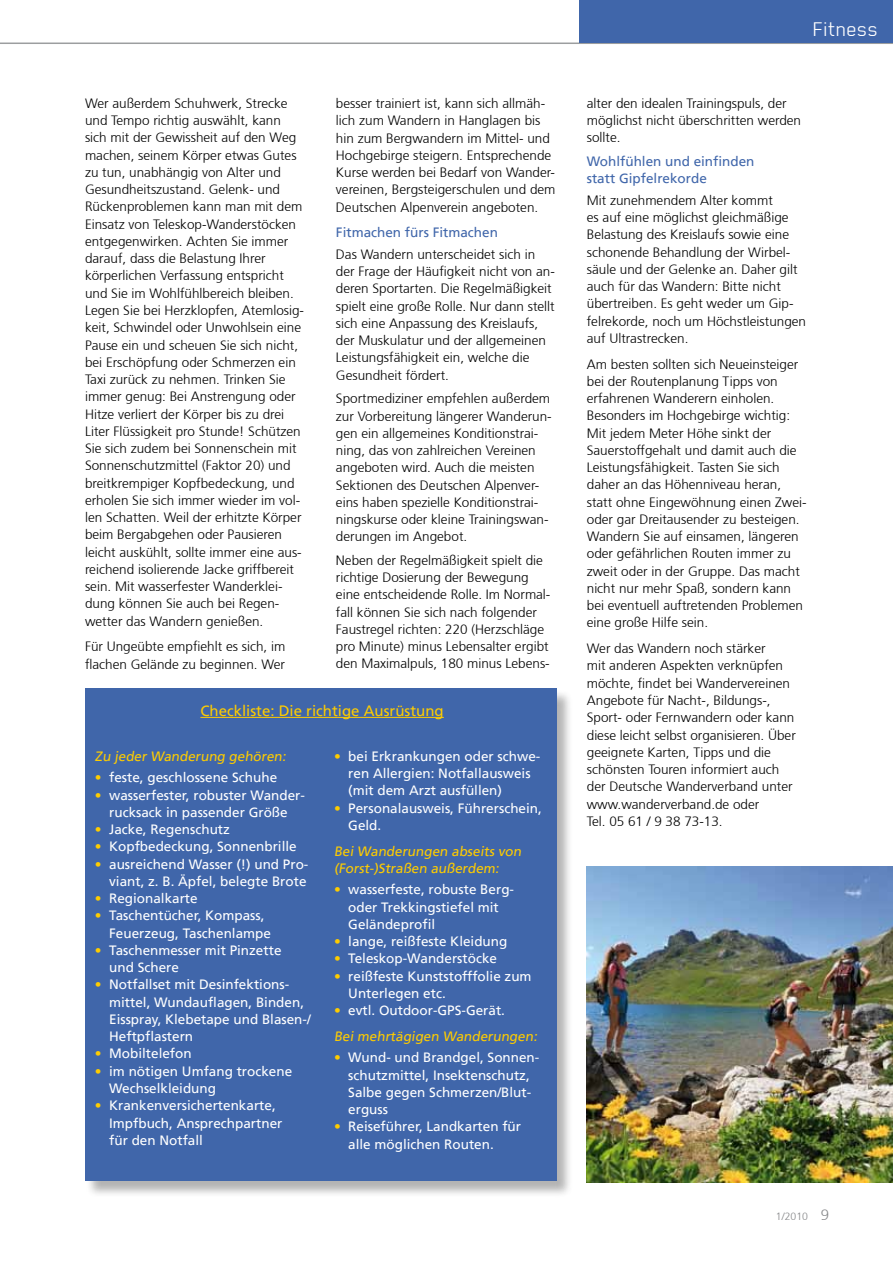
<style>
.page{position:relative;width:893px;height:1263px;background:#fff}
.page>*{position:absolute;margin:0;border:0;box-sizing:border-box;transform-origin:0 0}
.t1{font:22.5px "Blender";color:#fff}
.t2{font:15px "Frutiger";color:#fecc00}
.t3{font:300 13.5px/17.2px "Frutiger 45";color:#000}
.t4{font:13.5px/17.2px "Frutiger";color:#fff}
.t5{font:13.5px/17.2px "Frutiger";color:#fecc00}
.t6{font:13.5px/17.2px "Frutiger";color:#4066aa}
.t7{font:300 10.5px "Frutiger 45";color:#87888a}
.s1{color:#fecc00}
.s2{color:#fff}
.s3{font-size:15px}
</style>
<div class="page">
<hr style="left:0;top:43px;width:893px;height:1px;background:#9c9e9f">
<div style="left:579px;top:0;width:314px;height:43px;background:#4066aa"></div>
<img style="left:587px;top:866px;width:306px;height:316px">
<div style="left:85px;top:689px;width:488px;height:509px;background:#000;opacity:.3"></div>
<div style="left:85px;top:688px;width:471px;height:493px;background:#4066aa"></div>
<hr style="left:200px;top:717px;width:244px;height:1px;background:#fecc00">
<p class="t3" style="left:85px;top:95px;width:221px">Wer außerdem Schuhwerk, Strecke und Tempo richtig auswählt, kann sich mit der Gewissheit auf den Weg machen, seinem Körper etwas Gutes zu tun, unabhängig von Alter und Gesundheitszustand. Gelenk- und Rückenproblemen kann man mit dem Einsatz von Teleskop-Wanderstöcken entgegenwirken. Achten Sie immer darauf, dass die Belastung Ihrer körperlichen Verfassung entspricht und Sie im Wohlfühlbereich bleiben.<br>Legen Sie bei Herzklopfen, Atemlosig&shy;keit, Schwindel oder Unwohlsein eine Pause ein und scheuen Sie sich nicht, bei Erschöpfung oder Schmerzen ein Taxi zurück zu nehmen. Trinken Sie immer genug: Bei Anstrengung oder Hitze verliert der Körper bis zu drei Liter Flüssigkeit pro Stunde! Schützen Sie sich zudem bei Sonnenschein mit Sonnenschutzmittel (Faktor 20) und breitkrempiger Kopfbedeckung, und erholen Sie sich immer wieder im vol&shy;len Schatten. Weil der erhitzte Körper beim Bergabgehen oder Pausieren leicht auskühlt, sollte immer eine aus&shy;reichend isolierende Jacke griffbereit sein. Mit wasserfester Wanderklei&shy;dung können Sie auch bei Regen&shy;wetter das Wandern genießen.</p>
<p class="t3" style="left:85px;top:638px;width:202px">Für Ungeübte empfiehlt es sich, im flachen Gelände zu beginnen. Wer</p>
<p class="t3" style="left:336px;top:95px;width:221px">besser trainiert ist, kann sich allmäh&shy;lich zum Wandern in Hanglagen bis hin zum Bergwandern im Mittel- und Hochgebirge steigern. Entsprechende Kurse werden bei Bedarf von Wander&shy;vereinen, Bergsteigerschulen und dem Deutschen Alpenverein angeboten.</p>
<p class="t6" style="left:336px;top:224px;width:164px">Fitmachen fürs Fitmachen</p>
<p class="t3" style="left:336px;top:246px;width:221px">Das Wandern unterscheidet sich in der Frage der Häufigkeit nicht von an&shy;deren Sportarten. Die Regelmäßigkeit spielt eine große Rolle. Nur dann stellt sich eine Anpassung des Kreislaufs, der Muskulatur und der allgemeinen Leistungsfähigkeit ein, welche die Gesundheit fördert.</p>
<p class="t3" style="left:336px;top:390px;width:217px">Sportmediziner empfehlen außerdem zur Vorbereitung längerer Wanderun&shy;gen ein allgemeines Konditionstrai&shy;ning, das von zahlreichen Vereinen angeboten wird. Auch die meisten Sektionen des Deutschen Alpenver&shy;eins haben spezielle Konditionstrai&shy;ningskurse oder kleine Trainingswan&shy;derungen im Angebot.</p>
<p class="t3" style="left:336px;top:552px;width:216px">Neben der Regelmäßigkeit spielt die richtige Dosierung der Bewegung eine entscheidende Rolle. Im Normal&shy;fall können Sie sich nach folgender Faustregel richten: 220 (Herzschläge pro Minute) minus Lebensalter ergibt den Maximalpuls, 180 minus Lebens-</p>
<p class="t2" style="left:200px;top:702px;width:245px">Checkliste: Die richtige Ausrüstung</p>
<p class="t5" style="left:95px;top:748px;width:195px">Zu jeder Wanderung gehören:</p>
<p class="t4" style="left:95px;top:769px;width:184px"><span class="s1">•</span> feste, geschlossene Schuhe</p>
<p class="t4" style="left:95px;top:786px;width:212px;text-align:center"><span class="s1">•</span> wasserfester, robuster Wander&shy;rucksack in passender Größe</p>
<p class="t4" style="left:95px;top:821px;width:137px"><span class="s1">•</span> Jacke, Regenschutz</p>
<p class="t4" style="left:95px;top:838px;width:203px"><span class="s1">•</span> Kopfbedeckung, Sonnenbrille</p>
<p class="t4" style="left:95px;top:855px;width:215px;text-align:right"><span class="s1">•</span> ausreichend Wasser (!) und Pro&shy;viant, z. B. Äpfel, belegte Brote</p>
<p class="t4" style="left:95px;top:890px;width:104px"><span class="s1">•</span> Regionalkarte</p>
<p class="t4" style="left:109px;top:907px;width:163px;text-indent:-14px"><span class="s1">•</span> Taschentücher, Kompass,<br>Feuerzeug, Taschenlampe</p>
<p class="t4" style="left:109px;top:942px;width:174px;text-indent:-14px"><span class="s1">•</span> Taschenmesser mit Pinzette und Schere</p>
<p class="t4" style="left:109px;top:976px;width:203px;text-indent:-14px"><span class="s1">•</span> Notfallset mit Desinfektions&shy;mittel, Wundauflagen, Binden,<br>Eisspray, Klebetape und Blasen-/<br>Heftpflastern</p>
<p class="t4" style="left:95px;top:1045px;width:98px"><span class="s1">•</span> Mobiltelefon</p>
<p class="t4" style="left:109px;top:1062px;width:185px;text-indent:-14px"><span class="s1">•</span> im nötigen Umfang trockene<br>Wechselkleidung</p>
<p class="t4" style="left:109px;top:1097px;width:175px;text-indent:-14px"><span class="s1">•</span> Krankenversichertenkarte,<br>Impfbuch, Ansprechpartner für den Notfall</p>
<p class="t4" style="left:348px;top:748px;width:194px;text-indent:-14px"><span class="s1">•</span> bei Erkrankungen oder schwe&shy;ren Allergien: Notfallausweis (mit dem Arzt ausfüllen)</p>
<p class="t4" style="left:348px;top:799px;width:195px;text-indent:-14px"><span class="s1">•</span> Personalausweis, Führerschein,<br>Geld.</p>
<p class="t5" style="left:334px;top:842px;width:191px">Bei Wanderungen abseits von (Forst-)Straßen außerdem:</p>
<p class="t4" style="left:348px;top:881px;width:167px;text-indent:-14px"><span class="s1">•</span> wasserfeste, robuste Berg&shy;oder Trekkingstiefel mit<br>Geländeprofil</p>
<p class="t4" style="left:334px;top:933px;width:175px"><span class="s1">•</span> lange, reißfeste Kleidung</p>
<p class="t4" style="left:334px;top:950px;width:165px"><span class="s1">•</span> Teleskop-Wanderstöcke</p>
<p class="t4" style="left:348px;top:967px;width:185px;text-indent:-14px"><span class="s1">•</span> reißfeste Kunststofffolie zum<br>Unterlegen etc.</p>
<p class="t5" style="left:334px;top:998px;width:207px;line-height:25.8px">• <span class="s2">evtl. Outdoor-GPS-Gerät.<br></span>Bei mehrtägigen Wanderungen:</p>
<p class="t4" style="left:348px;top:1049px;width:193px;text-indent:-14px"><span class="s1">•</span> Wund- und Brandgel, Sonnen&shy;schutzmittel, Insektenschutz,<br>Salbe gegen Schmerzen/Blut&shy;erguss</p>
<p class="t4" style="left:348px;top:1118px;width:174px;text-indent:-14px"><span class="s1">•</span> Reiseführer, Landkarten für alle möglichen Routen.</p>
<h1 class="t1" style="left:813px;top:16px;width:67px">Fitness</h1>
<p class="t3" style="left:587px;top:95px;width:216px">alter den idealen Trainingspuls, der möglichst nicht überschritten werden sollte.</p>
<p class="t6" style="left:587px;top:153px;width:169px">Wohlfühlen und einfinden statt Gipfelrekorde</p>
<p class="t3" style="left:587px;top:192px;width:221px">Mit zunehmendem Alter kommt<br>es auf eine möglichst gleichmäßige<br>Belastung des Kreislaufs sowie eine schonende Behandlung der Wirbel&shy;säule und der Gelenke an. Daher gilt auch für das Wandern: Bitte nicht übertreiben. Es geht weder um Gip&shy;felrekorde, noch um Höchstleistungen auf Ultrastrecken.</p>
<p class="t3" style="left:587px;top:356px;width:221px">Am besten sollten sich Neueinsteiger bei der Routenplanung Tipps von erfahrenen Wanderern einholen.<br>Besonders im Hochgebirge wichtig:<br>Mit jedem Meter Höhe sinkt der Sauerstoffgehalt und damit auch die Leistungsfähigkeit. Tasten Sie sich daher an das Höhenniveau heran, statt ohne Eingewöhnung einen Zwei&shy;oder gar Dreitausender zu besteigen.<br>Wandern Sie auf einsamen, längeren oder gefährlichen Routen immer zu zweit oder in der Gruppe. Das macht nicht nur mehr Spaß, sondern kann bei eventuell auftretenden Problemen eine große Hilfe sein.</p>
<p class="t3" style="left:587px;top:640px;width:211px">Wer das Wandern noch stärker<br>mit anderen Aspekten verknüpfen möchte, findet bei Wandervereinen<br>Angebote für Nacht-, Bildungs-,<br>Sport- oder Fernwandern oder kann diese leicht selbst organisieren. Über geeignete Karten, Tipps und die schönsten Touren informiert auch der Deutsche Wanderverband unter www.wanderverband.de oder<br>Tel. 05 61 / 9 38 73-13.</p>
<p class="t7" style="left:776px;top:1210px;width:55px">1/2010 <span class="s3">9</span></p>
</div>
